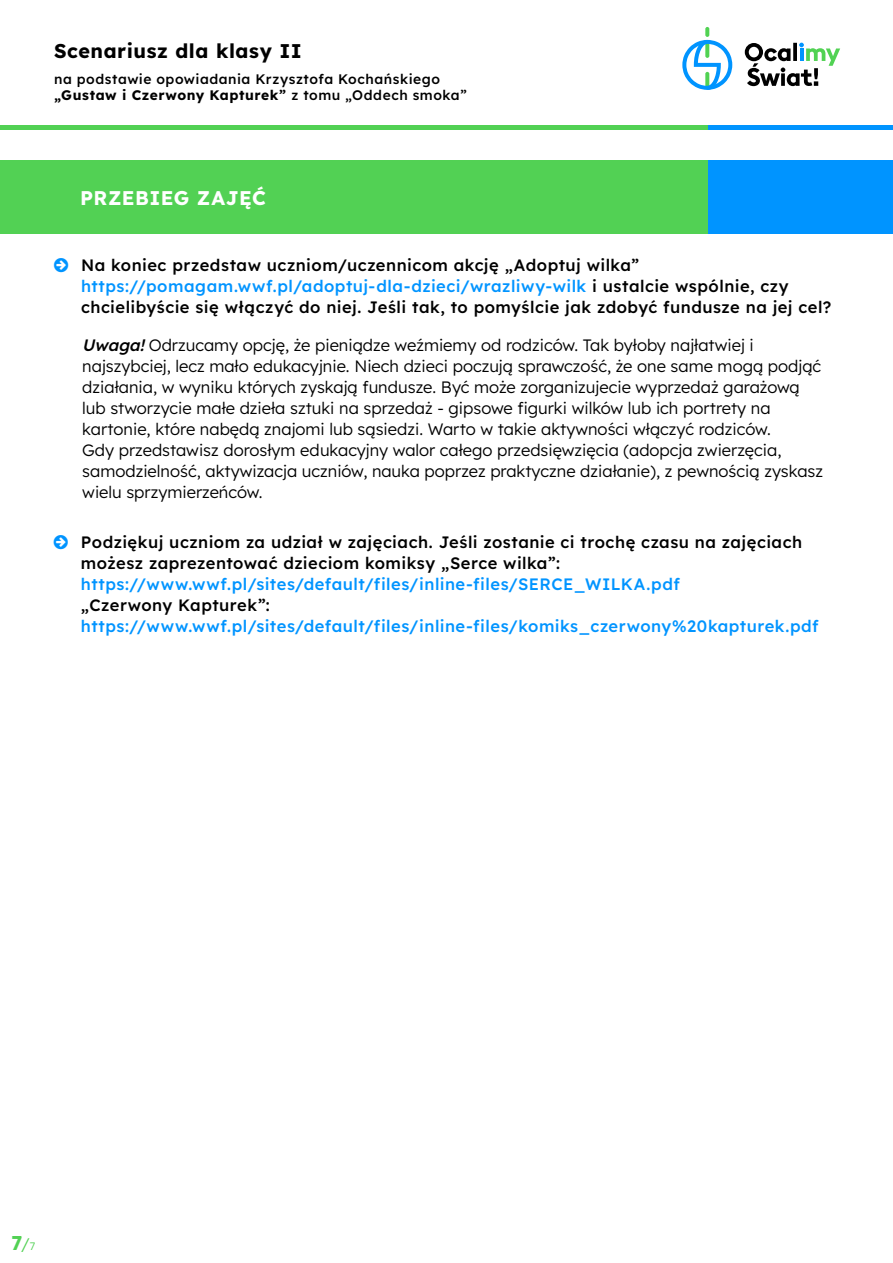
<style>
.page{position:relative;width:893px;height:1263px;background:#fff}
.page>*{position:absolute;margin:0;border:0;box-sizing:border-box;transform-origin:0 0}
.t1{font:700 19.8px "Lexend";letter-spacing:.03em;color:#000}
.t2{font:700 19.8px "Lexend";letter-spacing:.02em;color:#fff}
.t3{font:700 19.8px "Lexend";color:#52d154}
.t4{font:300 16.5px/21px "Lexend";color:#000}
.t5{font:500 16.5px/21px "Lexend";letter-spacing:.03em;color:#000}
.t6{font:500 16.5px "Lexend";letter-spacing:.03em;color:#0094ff}
.t7{font:500 13.8px/16.5px "Lexend";letter-spacing:.04em;color:#000}
.s1{font-weight:700}
.s2{color:#0094ff}
.s3{font-weight:500;font-style:italic}
.s4{font-weight:300;font-size:16.8px}
.s5{font-weight:300;font-size:10.8px}
</style>
<div class="page">
<div style="left:0;top:125px;width:893px;height:5px;background:#52d154"></div>
<div style="left:708px;top:125px;width:185px;height:5px;background:#0094ff"></div>
<svg style="left:705px;top:27px;width:4px;height:10px"></svg>
<svg style="left:682px;top:40px;width:50px;height:50px"></svg>
<svg style="left:745px;top:43px;width:95px;height:43px"></svg>
<div style="left:0;top:160px;width:893px;height:74px;background:#52d154"></div>
<div style="left:708px;top:160px;width:185px;height:74px;background:#0094ff"></div>
<p class="t1" style="left:54px;top:37px;width:249px">Scenariusz dla klasy II</p>
<p class="t7" style="left:54px;top:70px;width:414px">na podstawie opowiadania Krzysztofa Kochańskiego <span class="s1">„Gustaw i Czerwony Kapturek”</span> z tomu „Oddech smoka”</p>
<p class="t2" style="left:80px;top:184px;width:187px">PRZEBIEG ZAJĘĆ</p>
<p class="t5" style="left:81px;top:253px;width:752px">Na koniec przedstaw uczniom/uczennicom akcję „Adoptuj wilka” <span class="s2">https://pomagam.wwf.pl/adoptuj-dla-dzieci/wrazliwy-wilk</span> i ustalcie wspólnie, czy chcielibyście się włączyć do niej. Jeśli tak, to pomyślcie jak zdobyć fundusze na jej cel?</p>
<p class="t4" style="left:82px;top:333px;width:742px"><span class="s3">Uwaga!</span>Odrzucamy opcję, że pieniądze weźmiemy od rodziców. Tak byłoby najłatwiej i najszybciej, lecz mało edukacyjnie. Niech dzieci poczują sprawczość, że one same mogą podjąć działania, w wyniku których zyskają fundusze. Być może zorganizujecie wyprzedaż garażową lub stworzycie małe dzieła sztuki na sprzedaż - gipsowe figurki wilków lub ich portrety na kartonie, które nabędą znajomi lub sąsiedzi. Warto w takie aktywności włączyć rodziców.<br>Gdy przedstawisz dorosłym edukacyjny walor całego przedsięwzięcia (adopcja zwierzęcia, samodzielność, aktywizacja uczniów, nauka poprzez praktyczne działanie), z pewnością zyskasz wielu sprzymierzeńców.</p>
<p class="t5" style="left:81px;top:531px;width:723px">Podziękuj uczniom za udział w zajęciach. Jeśli zostanie ci trochę czasu na zajęciach możesz zaprezentować dzieciom komiksy „Serce wilka”:</p>
<p class="t6" style="left:81px;top:573px;width:600px">https://www.wwf.pl/sites/default/files/inline-files/SERCE_WILKA.pdf</p>
<p class="t5" style="left:81px;top:594px;width:190px">„Czerwony Kapturek”:</p>
<p class="t6" style="left:81px;top:615px;width:739px">https://www.wwf.pl/sites/default/files/inline-files/komiks_czerwony%20kapturek.pdf</p>
<p class="t3" style="left:11px;top:1228px;width:26px">7<span class="s4">/</span><span class="s5">7</span></p>
</div>
